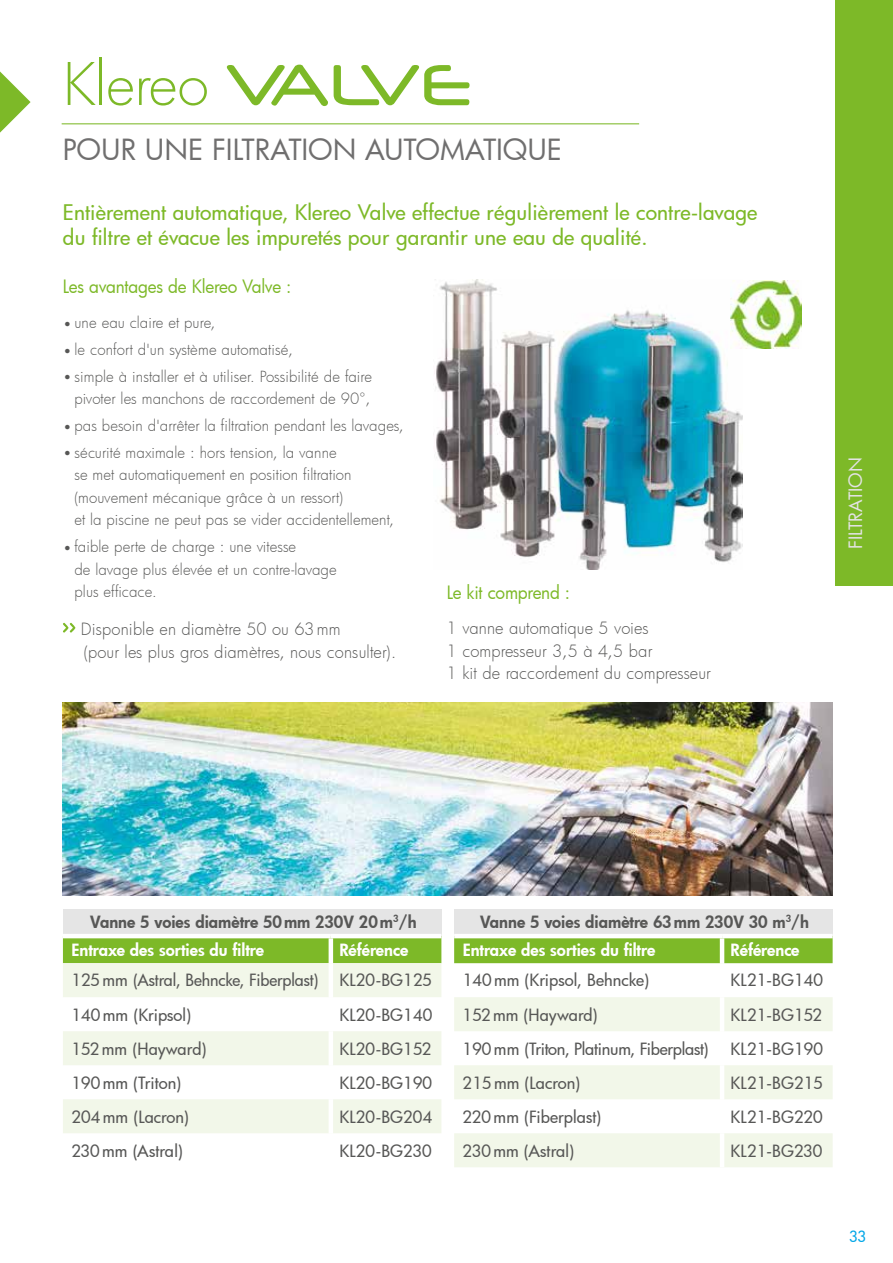
<style>
.page{position:relative;width:893px;height:1263px;background:#fff}
.page>*{position:absolute;margin:0;border:0;box-sizing:border-box;transform-origin:0 0}
.t1{font:300 57px "Futura";letter-spacing:-.01em;color:#7db928}
.t2{font:28.5px "Futura";color:#706f6f}
.t3{font:500 21px/25.2px "Futura";letter-spacing:.005em;color:#7db928}
.t4{font:18px "Futura";letter-spacing:-.015em;color:#7db928;scale:.95 1}
.t5{font:18px "Futura";color:#e3e3e3}
.t6{font:500 16.5px "Futura";letter-spacing:.01em;color:#575756}
.t7{font:300 16.5px/22.5px "Futura";letter-spacing:.005em;color:#575756}
.t8{font:800 16.5px/28.3px "Futura";color:#575756}
.t9{font:500 16.5px "Futura";letter-spacing:-.015em;color:#575756}
.t10{font:800 16.5px "Futura";color:#fff}
.t11{font:300 15px/22.5px "Futura";letter-spacing:.005em;color:#575756}
.t12{font:500 15px "Futura";color:#00a6e7}
.s1{font-family:"Neuropol";font-weight:400;font-size:67.5px}
.s2{color:#fff}
</style>
<div class="page">
<img style="left:63px;top:702px;width:770px;height:193px">
<img style="left:434px;top:280px;width:308px;height:290px">
<svg style="left:63px;top:623px;width:13px;height:10px"></svg>
<div style="left:63px;top:909px;width:378px;height:27px;background:#e5e5e5"></div>
<div style="left:63px;top:938px;width:378px;height:25px;background:#7db928"></div>
<svg style="left:63px;top:963px;width:378px;height:170px;fill:#f2f7e9"></svg>
<hr style="left:329px;top:938px;width:4px;height:25px;background:#fff">
<hr style="left:63px;top:934px;width:268px;height:4px;background:#fff">
<hr style="left:331px;top:934px;width:110px;height:4px;background:#fff">
<hr style="left:329px;top:1099px;width:4px;height:34px;background:#fff">
<hr style="left:329px;top:963px;width:4px;height:34px;background:#fff">
<hr style="left:329px;top:1065px;width:4px;height:34px;background:#fff">
<hr style="left:329px;top:1031px;width:4px;height:34px;background:#fff">
<hr style="left:329px;top:997px;width:4px;height:34px;background:#fff">
<div style="left:454px;top:909px;width:379px;height:27px;background:#e5e5e5"></div>
<div style="left:454px;top:938px;width:379px;height:25px;background:#7db928"></div>
<svg style="left:454px;top:997px;width:379px;height:170px;fill:#f2f7e9"></svg>
<hr style="left:720px;top:938px;width:4px;height:25px;background:#fff">
<hr style="left:720px;top:997px;width:4px;height:34px;background:#fff">
<hr style="left:720px;top:1031px;width:4px;height:34px;background:#fff">
<hr style="left:720px;top:1065px;width:4px;height:34px;background:#fff">
<hr style="left:720px;top:1099px;width:4px;height:34px;background:#fff">
<hr style="left:720px;top:1133px;width:4px;height:34px;background:#fff">
<hr style="left:454px;top:934px;width:268px;height:4px;background:#fff">
<hr style="left:722px;top:934px;width:111px;height:4px;background:#fff">
<hr style="left:62px;top:123px;width:577px;height:1px;background:#7db928">
<img style="left:730px;top:280px;width:72px;height:68px">
<svg style="left:0;top:71px;width:31px;height:62px"></svg>
<div style="left:835px;top:0;width:58px;height:585px;background:#7db928"></div>
<h1 class="t1" style="left:63px;top:46px;width:409px">Klereo <span class="s1">VALVE</span></h1>
<h2 class="t2" style="left:63px;top:131px;width:501px">POUR UNE FILTRATION AUTOMATIQUE</h2>
<h3 class="t3" style="left:63px;top:199px;width:696px">Entièrement automatique, Klereo Valve effectue régulièrement le contre-lavage du filtre et évacue les impuretés pour garantir une eau de qualité.</h3>
<p class="t4" style="left:63px;top:274px;width:242px">Les avantages de Klereo Valve :</p>
<p class="t11" style="left:63px;top:311px;width:154px">•une eau claire et pure,</p>
<p class="t11" style="left:63px;top:338px;width:232px">•le confort d'un système automatisé,</p>
<p class="t11" style="left:63px;top:365px;width:311px;text-align:right">• simple à installer et à utiliser. Possibilité de faire pivoter les manchons de raccordement de 90°,</p>
<p class="t11" style="left:63px;top:414px;width:342px">• pas besoin d'arrêter la filtration pendant les lavages,</p>
<p class="t11" style="left:74px;top:441px;width:321px;text-indent:-11px">• sécurité maximale : hors tension, la vanne<br>se met automatiquement en position filtration (mouvement mécanique grâce à un ressort)<br>et la piscine ne peut pas se vider accidentellement,</p>
<p class="t11" style="left:74px;top:535px;width:264px;text-indent:-11px">• faible perte de charge : une vitesse<br>de lavage plus élevée et un contre-lavage plus efficace.</p>
<p class="t7" style="left:81px;top:618px;width:317px">Disponible en diamètre 50 ou 63 mm<br>(pour les plus gros diamètres, nous consulter).</p>
<p class="t4" style="left:447px;top:580px;width:132px">Le kit comprend :</p>
<p class="t7" style="left:447px;top:617px;width:266px">1 vanne automatique 5 voies<br>1 compresseur 3,5 à 4,5 bar<br>1 kit de raccordement du compresseur</p>
<p class="t5" style="left:843px;top:549px;width:93px;rotate:-90deg">FILTRATION</p>
<p class="t8" style="left:71px;top:907px;width:347px;text-indent:19px">Vanne 5 voies diamètre 50mm 230V 20m<sup>3</sup>/h<br><span class="s2">Entraxe des sorties du filtre</span></p>
<p class="t10" style="left:339px;top:939px;width:70px">Référence</p>
<p class="t6" style="left:71px;top:969px;width:249px">125mm (Astral, Behncke, Fiberplast)</p>
<p class="t6" style="left:339px;top:969px;width:94px">KL20-BG125</p>
<p class="t6" style="left:71px;top:1003px;width:121px">140mm (Kripsol)</p>
<p class="t6" style="left:339px;top:1003px;width:94px">KL20-BG140</p>
<p class="t6" style="left:71px;top:1037px;width:137px">152mm (Hayward)</p>
<p class="t6" style="left:339px;top:1037px;width:93px">KL20-BG152</p>
<p class="t6" style="left:71px;top:1071px;width:111px">190mm (Triton)</p>
<p class="t6" style="left:339px;top:1071px;width:94px">KL20-BG190</p>
<p class="t6" style="left:71px;top:1105px;width:119px">204mm (Lacron)</p>
<p class="t6" style="left:339px;top:1105px;width:94px">KL20-BG204</p>
<p class="t6" style="left:71px;top:1139px;width:113px">230mm (Astral)</p>
<p class="t6" style="left:339px;top:1139px;width:94px">KL20-BG230</p>
<p class="t8" style="left:463px;top:907px;width:348px;text-indent:17px">Vanne 5 voies diamètre 63mm 230V 30 m<sup>3</sup>/h<br><span class="s2">Entraxe des sorties du filtre</span></p>
<p class="t10" style="left:731px;top:939px;width:70px">Référence</p>
<p class="t6" style="left:463px;top:969px;width:188px">140mm (Kripsol, Behncke)</p>
<p class="t6" style="left:730px;top:969px;width:94px">KL21-BG140</p>
<p class="t6" style="left:463px;top:1003px;width:137px">152mm (Hayward)</p>
<p class="t6" style="left:730px;top:1003px;width:93px">KL21-BG152</p>
<p class="t9" style="left:463px;top:1037px;width:248px">190 mm (Triton, Platinum, Fiberplast)</p>
<p class="t6" style="left:730px;top:1037px;width:94px">KL21-BG190</p>
<p class="t6" style="left:463px;top:1071px;width:119px">215mm (Lacron)</p>
<p class="t6" style="left:730px;top:1071px;width:94px">KL21-BG215</p>
<p class="t6" style="left:463px;top:1105px;width:140px">220mm (Fiberplast)</p>
<p class="t6" style="left:730px;top:1105px;width:94px">KL21-BG220</p>
<p class="t6" style="left:463px;top:1139px;width:113px">230mm (Astral)</p>
<p class="t6" style="left:730px;top:1139px;width:93px">KL21-BG230</p>
<p class="t12" style="left:849px;top:1226px;width:18px">33</p>
</div>
